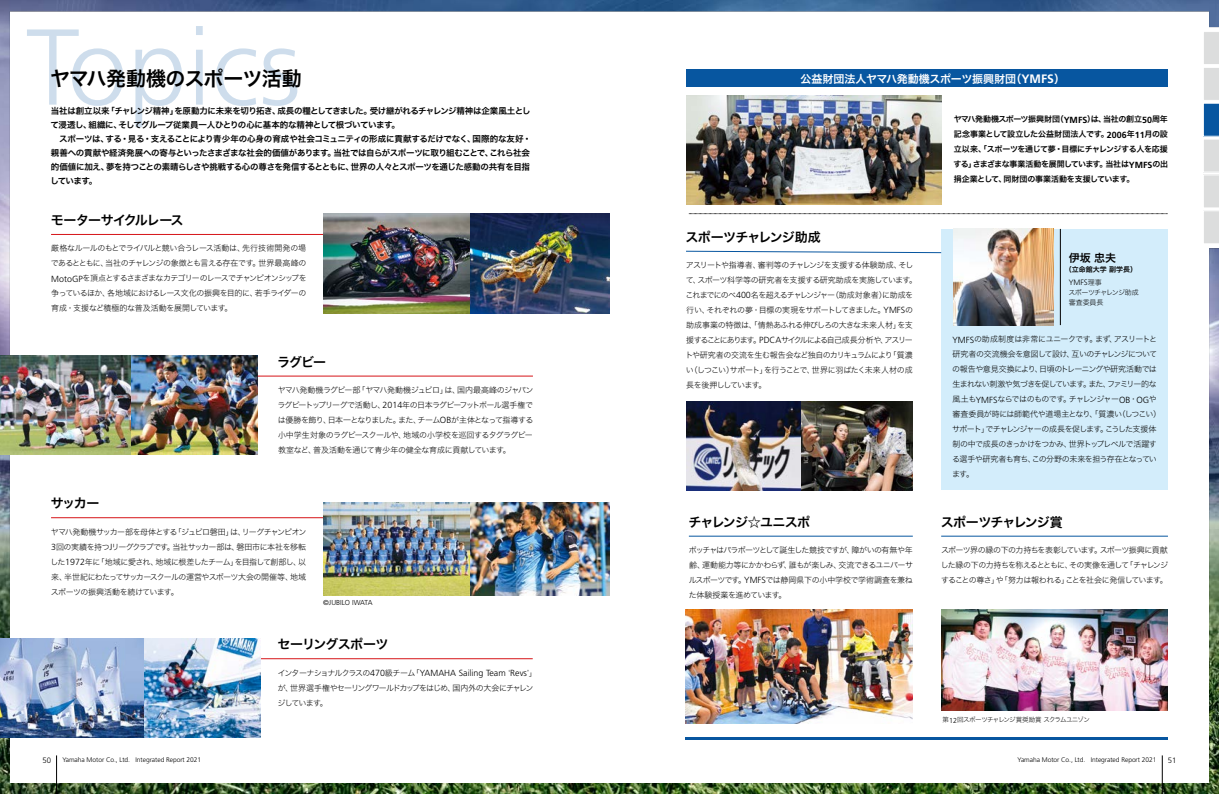
<style>
.page{position:relative;width:1219px;height:794px;background:#fff}
.page>*{position:absolute;margin:0;border:0;box-sizing:border-box;transform-origin:0 0}
.t1{font:20px "Hira Kaku Std N W6";letter-spacing:-.03em;color:#000}
.t2{font:13px "Hira Kaku Std N W6";letter-spacing:-.065em;color:#000}
.t3{font:13px "Hira Kaku Std N W6";letter-spacing:-.045em;color:#000}
.t4{font:11px "Hira Kaku Std N W6";color:#fff}
.t5{font:11px "Hira Kaku Std N W6";color:#000}
.t6{font:300 8.9px "Frutiger LT Std";color:#000}
.t7{font:8.5px/14px "Hira Kaku Std N W6";letter-spacing:-.04em;color:#000}
.t8{font:8px/15px "Hira Kaku Std N W2";letter-spacing:-.07em;color:#000;text-align:justify}
.t9{font:8px/15px "Hira Kaku Std N W6";letter-spacing:-.045em;color:#000;text-align:justify}
.t10{font:8px/15px "Hira Kaku Std N W2";letter-spacing:-.11em;color:#000}
.t11{font:300 7.8px "Frutiger LT Std";color:#000}
.t12{font:300 7.2px "Frutiger LT Std";color:#000}
.t13{font:7px/10px "Hira Kaku Std N W2";letter-spacing:-.06em;color:#000}
.t14{font:7px "Hira Kaku Std N W6";color:#000}
.t15{font:300 6.7px "Frutiger LT Std";letter-spacing:-.005em;color:#000}
.t16{font:6.5px "Hira Kaku Std N W2";letter-spacing:-.09em;color:#000}
.s1{font-family:"Frutiger LT Std";font-weight:300;font-size:8.9px}
.s2{font-family:"Hira Kaku Std N W2";font-weight:400;font-size:8px}
.s3{font-family:"Frutiger LT Std";font-weight:700;font-size:12.2px}
.s4{font-family:"Frutiger LT Std";font-weight:700;font-size:8.9px}
.s5{font-family:"Hira Kaku Std N W2";font-weight:400;font-size:7px}
.s6{font-family:"Frutiger LT Std";font-weight:300;font-size:7.2px}
</style>
<div class="page">
<img style="left:0;top:0;width:1219px;height:794px">
<svg style="left:1203px;top:31px;width:16px;height:213px;background:#c2ced9"></svg>
<div style="left:941px;top:229px;width:227px;height:261px;background:#d3edfb"></div>
<hr style="left:1060px;top:229px;width:1px;height:96px;background:#000">
<svg style="left:1148px;top:52px;width:9px;height:10px"></svg>
<svg style="left:946px;top:156px;width:10px;height:10px"></svg>
<img style="left:954px;top:229px;width:99px;height:96px">
<svg style="left:27px;top:26px;width:270px;height:101px"></svg>
<img style="left:0;top:355px;width:258px;height:99px">
<hr style="left:258px;top:376px;width:275px;height:1px;background:#d61418">
<hr style="left:51px;top:517px;width:272px;height:1px;background:#d61418">
<img style="left:323px;top:502px;width:286px;height:93px">
<hr style="left:51px;top:234px;width:272px;height:1px;background:#d61418">
<img style="left:323px;top:214px;width:286px;height:99px">
<hr style="left:261px;top:658px;width:272px;height:1px;background:#d61418">
<img style="left:144px;top:638px;width:117px;height:99px">
<img style="left:0;top:638px;width:144px;height:99px">
<svg style="left:685px;top:251px;width:257px;height:2px"></svg>
<div style="left:686px;top:70px;width:482px;height:17px;background:#0756a0"></div>
<img style="left:686px;top:95px;width:255px;height:109px">
<img style="left:686px;top:402px;width:227px;height:88px">
<svg style="left:689px;top:213px;width:479px;height:1px"></svg>
<img style="left:686px;top:609px;width:227px;height:114px">
<hr style="left:689px;top:536px;width:224px;height:1px;background:#0756a0">
<hr style="left:941px;top:536px;width:227px;height:1px;background:#0756a0">
<img style="left:941px;top:609px;width:227px;height:102px">
<hr style="left:686px;top:737px;width:482px;height:3px;background:#0756a0">
<hr style="left:1162px;top:755px;width:1px;height:39px;background:#000">
<hr style="left:56px;top:755px;width:1px;height:39px;background:#000">
<h1 class="t1" style="left:50px;top:63px;width:253px">ヤマハ発動機のスポーツ活動</h1>
<p class="t7" style="left:50px;top:104px;width:482px">当社は創立以来「チャレンジ精神」を原動力に未来を切り拓き、成長の糧としてきました。受け継がれるチャレンジ精神は企業風土として浸透し、組織に、そしてグループ従業員一人ひとりの心に基本的な精神として根づいています。<br>　スポーツは、する・見る・支えることにより青少年の心身の育成や社会コミュニティの形成に貢献するだけでなく、国際的な友好・親善への貢献や経済発展への寄与といったさまざまな社会的価値があります。当社では自らがスポーツに取り組むことで、これら社会的価値に加え、夢を持つことの素晴らしさや挑戦する心の尊さを発信するとともに、世界の人々とスポーツを通じた感動の共有を目指しています。</p>
<h2 class="t2" style="left:51px;top:210px;width:134px">モーターサイクルレース</h2>
<p class="t8" style="left:51px;top:241px;width:257px">厳格なルールのもとでライバルと競い合うレース活動は、先行技術開発の場であるとともに、当社のチャレンジの象徴とも言える存在です。世界最高峰の<span class="s1">MotoGP</span>を頂点とするさまざまなカテゴリーのレースでチャンピオンシップを争っているほか、各地域におけるレース文化の振興を目的に、若手ライダーの育成・支援など積極的な普及活動を展開しています。</p>
<h2 class="t2" style="left:277px;top:352px;width:50px">ラグビー</h2>
<p class="t8" style="left:277px;top:382px;width:257px">ヤマハ発動機ラグビー部「ヤマハ発動機ジュビロ」は、国内最高峰のジャパンラグビートップリーグで活動し、<span class="s1">2014</span>年の日本ラグビーフットボール選手権では優勝を飾り、日本一となりました。また、チーム<span class="s1">OB</span>が主体となって指導する小中学生対象のラグビースクールや、地域の小学校を巡回するタグラグビー教室など、普及活動を通じて青少年の健全な育成に貢献しています。</p>
<h2 class="t2" style="left:51px;top:493px;width:50px">サッカー</h2>
<p class="t8" style="left:51px;top:524px;width:257px">ヤマハ発動機サッカー部を母体とする「ジュビロ磐田」は、リーグチャンピオン<span class="s1">3</span>回の実績を持つ<span class="s1">J</span>リーグクラブです。当社サッカー部は、磐田市に本社を移転した<span class="s1">1972</span>年に「地域に愛され、地域に根差したチーム」を目指して創部し、以来、半世紀にわたってサッカースクールの運営やスポーツ大会の開催等、地域スポーツの振興活動を続けています。</p>
<p class="t12" style="left:323px;top:598px;width:51px">©JUBILO IWATA</p>
<h2 class="t3" style="left:277px;top:634px;width:113px">セーリングスポーツ</h2>
<p class="t6" style="left:278px;top:668px;width:261px"><span class="s2">インターナショナルクラスの</span>470<span class="s2">級チーム「</span>YAMAHA Sailing Team <span class="s2">ʻ</span>Revs<span class="s2">ʼ」</span></p>
<p class="t10" style="left:278px;top:680px;width:257px">が、世界選手権やセーリングワールドカップをはじめ、国内外の大会にチャレンジしています。</p>
<h3 class="t4" style="left:801px;top:70px;width:266px">公益財団法人ヤマハ発動機スポーツ振興財団（<span class="s3">YMFS</span>）</h3>
<h2 class="t2" style="left:686px;top:227px;width:137px">スポーツチャレンジ助成</h2>
<p class="t8" style="left:685px;top:257px;width:233px;text-align:left">アスリートや指導者、審判等のチャレンジを支援する体験助成、そして、スポーツ科学等の研究者を支援する研究助成を実施しています。これまでにのべ<span class="s1">400</span>名を超えるチャレンジャー（助成対象者）に助成を行い、それぞれの夢・目標の実現をサポートしてきました。<span class="s1">YMFS</span>の助成事業の特徴は、「情熱あふれる伸びしろの大きな未来人材」を支援することにあります。<span class="s1">PDCA</span>サイクルによる自己成長分析や、アスリートや研究者の交流を生む報告会など独自のカリキュラムにより「質濃い（しつこい）サポート」を行うことで、世界に羽ばたく未来人材の成長を後押ししています。</p>
<h2 class="t2" style="left:689px;top:512px;width:123px">チャレンジ☆ユニスポ</h2>
<p class="t8" style="left:689px;top:542px;width:226px">ボッチャはパラポーツとして誕生した競技ですが、障がいの有無や年齢、運動能力等にかかわらず、誰もが楽しみ、交流できるユニバーサルスポーツです。<span class="s1">YMFS</span>では静岡県下の小中学校で学術調査を兼ねた体験授業を進めています。</p>
<p class="t9" style="left:954px;top:112px;width:216px">ヤマハ発動機スポーツ振興財団（<span class="s4">YMFS</span>）は、当社の創立<span class="s4">50</span>周年記念事業として設立した公益財団法人です。<span class="s4">2006</span>年<span class="s4">11</span>月の設立以来、「スポーツを通じて夢・目標にチャレンジする人を応援する」さまざまな事業活動を展開しています。当社は<span class="s4">YMFS</span>の出捐企業として、同財団の事業活動を支援しています。</p>
<h3 class="t5" style="left:1069px;top:249px;width:49px">伊坂忠夫</h3>
<p class="t14" style="left:1065px;top:264px;width:74px">（立命館大学副学長）</p>
<p class="t11" style="left:1069px;top:278px;width:34px">YMFS<span class="s5">理事</span></p>
<p class="t13" style="left:1068px;top:287px;width:72px">スポーツチャレンジ助成審査委員長</p>
<p class="t8" style="left:952px;top:332px;width:210px;text-align:left"><span class="s1">YMFS</span>の助成制度は非常にユニークです。まず、アスリートと研究者の交流機会を意図して設け、互いのチャレンジについての報告や意見交換により、日頃のトレーニングや研究活動では生まれない刺激や気づきを促しています。また、ファミリー的な風土も<span class="s1">YMFS</span>ならではのものです。チャレンジャー<span class="s1">OB</span>・<span class="s1">OG</span>や審査委員が時には師範代や道場主となり、「質濃い（しつこい）サポート」でチャレンジャーの成長を促します。こうした支援体制の中で成長のきっかけをつかみ、世界トップレベルで活躍する選手や研究者も育ち、この分野の未来を担う存在となっています。</p>
<h2 class="t2" style="left:941px;top:512px;width:124px">スポーツチャレンジ賞</h2>
<p class="t8" style="left:941px;top:542px;width:229px">スポーツ界の縁の下の力持ちを表彰しています。スポーツ振興に貢献した縁の下の力持ちを称えるとともに、その実像を通して「チャレンジすることの尊さ」や「努力は報われる」ことを社会に発信しています。</p>
<p class="t16" style="left:943px;top:715px;width:149px">第<span class="s6">12</span>回スポーツチャレンジ賞奨励賞スクラムユニゾン</p>
<p class="t11" style="left:43px;top:755px;width:10px">50</p>
<p class="t15" style="left:62px;top:756px;width:140px">Yamaha Motor Co., Ltd. Integrated Report 2021</p>
<p class="t15" style="left:1018px;top:756px;width:140px">Yamaha Motor Co., Ltd. Integrated Report 2021</p>
<p class="t11" style="left:1168px;top:755px;width:10px">51</p>
</div>
